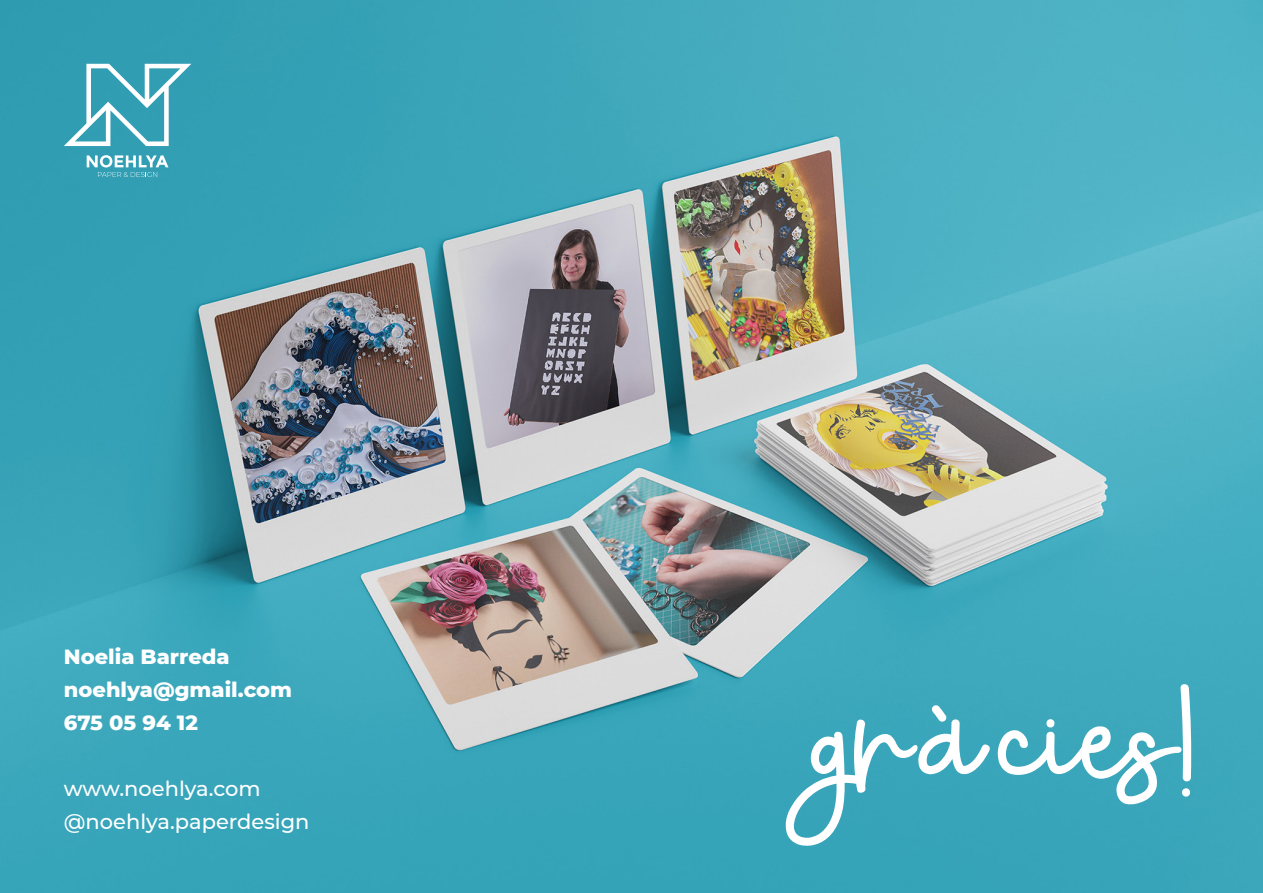
<style>
.page{position:relative;width:1263px;height:893px;background:#fff}
.page>*{position:absolute;margin:0;border:0;box-sizing:border-box;transform-origin:0 0}
.t1{font:159.6px "Everything";color:#fff}
.t2{font:800 21px/33px "Montserrat";color:#fff}
.t3{font:500 21px/33px "Montserrat";color:#fff}
</style>
<div class="page">
<img style="left:0;top:0;width:1263px;height:893px">
<svg style="left:64px;top:64px;width:127px;height:82px"></svg>
<svg style="left:87px;top:155px;width:81px;height:22px"></svg>
<p class="t2" style="left:64px;top:639px;width:230px">Noelia Barreda noehlya@gmail.com<br>675 05 94 12</p>
<p class="t3" style="left:64px;top:771px;width:247px">www.noehlya.com @noehlya.paperdesign</p>
<h1 class="t1" style="left:811px;top:648px;width:390px">gràcies!</h1>
</div>
